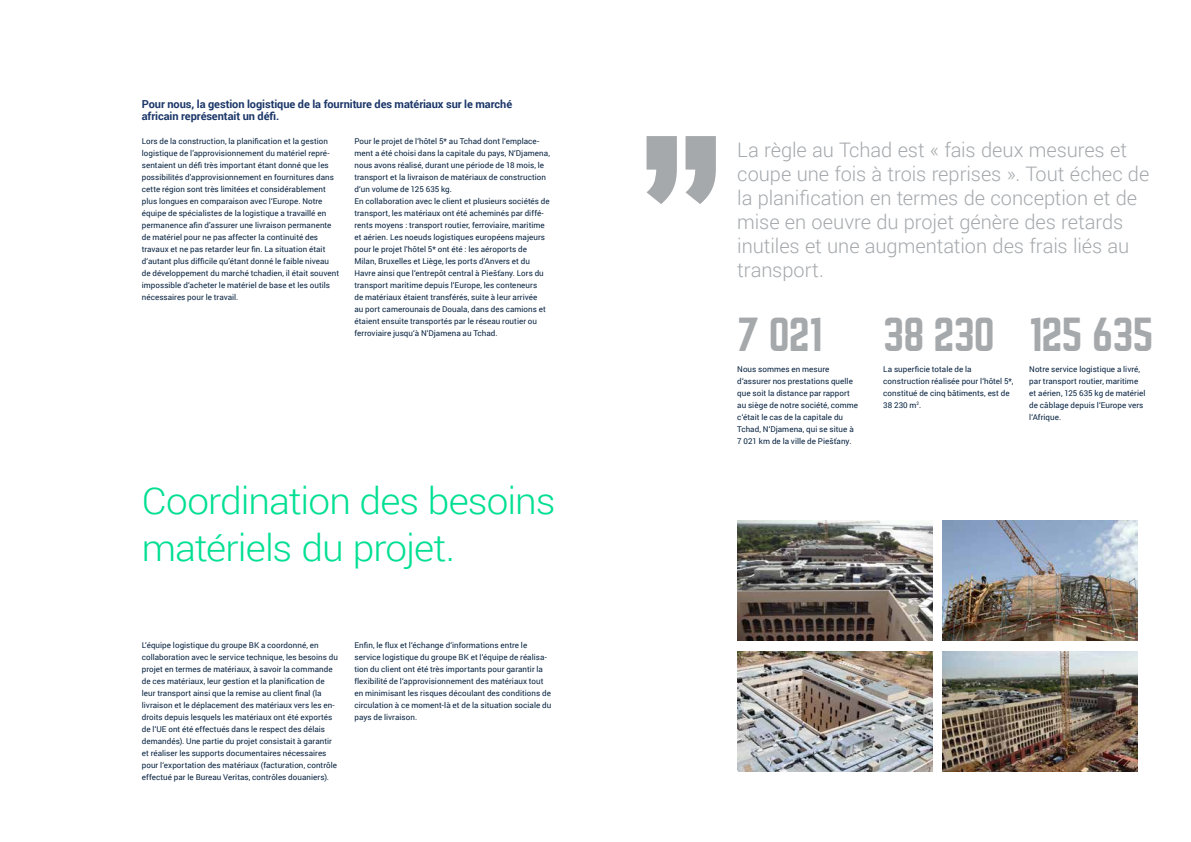
<style>
.page{position:relative;width:1191px;height:842px;background:#fff}
.page>*{position:absolute;margin:0;border:0;box-sizing:border-box;transform-origin:0 0}
.t1{font:41.9px "Norwester";letter-spacing:-.02em;color:#a5a9ac}
.t2{font:300 37px/47.3px "Roboto";letter-spacing:-.025em;color:#00df92;scale:1.05 1}
.t3{font:300 20px/24px "Roboto";color:#a5a9ac}
.t4{font:700 11px/12px "Roboto";letter-spacing:-.005em;color:#1b3668}
.t5{font:8px/12px "Roboto";letter-spacing:.005em;color:#082341}
</style>
<div class="page">
<img style="left:737px;top:520px;width:195px;height:120px">
<img style="left:737px;top:651px;width:195px;height:120px">
<img style="left:942px;top:520px;width:195px;height:120px">
<img style="left:942px;top:651px;width:195px;height:120px">
<svg style="left:646px;top:136px;width:70px;height:68px"></svg>
<h3 class="t4" style="left:142px;top:98px;width:372px">Pour nous, la gestion logistique de la fourniture des matériaux sur le marché africain représentait un défi.</h3>
<p class="t5" style="left:142px;top:135px;width:199px">Lors de la construction, la planification et la gestion logistique de l’approvisionnement du matériel repré&shy;sentaient un défi très important étant donné que les possibilités d’approvisionnement en fournitures dans cette région sont très limitées et considérablement plus longues en comparaison avec l‘Europe. Notre équipe de spécialistes de la logistique a travaillé en permanence afin d’assurer une livraison permanente de matériel pour ne pas affecter la continuité des travaux et ne pas retarder leur fin. La situation était d‘autant plus difficile qu’étant donné le faible niveau de développement du marché tchadien, il était souvent impossible d‘acheter le matériel de base et les outils nécessaires pour le travail.</p>
<p class="t5" style="left:354px;top:135px;width:197px">Pour le projet de l‘hôtel 5* au Tchad dont l‘emplace&shy;ment a été choisi dans la capitale du pays, N‘Djamena, nous avons réalisé, durant une période de 18 mois, le transport et la livraison de matériaux de construction d‘un volume de 125 635 kg.<br>En collaboration avec le client et plusieurs sociétés de transport, les matériaux ont été acheminés par diffé&shy;rents moyens : transport routier, ferroviaire, maritime et aérien. Les noeuds logistiques européens majeurs pour le projet l‘hôtel 5* ont été : les aéroports de Milan, Bruxelles et Liège, les ports d’Anvers et du Havre ainsi que l‘entrepôt central à Piešťany. Lors du transport maritime depuis l‘Europe, les conteneurs<br>de matériaux étaient transférés, suite à leur arrivée<br>au port camerounais de Douala, dans des camions et étaient ensuite transportés par le réseau routier ou ferroviaire jusqu‘à N‘Djamena au Tchad.</p>
<h2 class="t2" style="left:142px;top:476px;width:395px">Coordination des besoins matériels du projet.</h2>
<p class="t5" style="left:142px;top:639px;width:198px">L‘équipe logistique du groupe BK a coordonné, en collaboration avec le service technique, les besoins du projet en termes de matériaux, à savoir la commande de ces matériaux, leur gestion et la planification de leur transport ainsi que la remise au client final (la livraison et le déplacement des matériaux vers les en&shy;droits depuis lesquels les matériaux ont été exportés de l‘UE ont été effectués dans le respect des délais demandés). Une partie du projet consistait à garantir et réaliser les supports documentaires nécessaires pour l‘exportation des matériaux (facturation, contrôle effectué par le Bureau Veritas, contrôles douaniers).</p>
<p class="t5" style="left:354px;top:639px;width:198px">Enfin, le flux et l‘échange d‘informations entre le service logistique du groupe BK et l‘équipe de réalisa&shy;tion du client ont été très importants pour garantir la flexibilité de l‘approvisionnement des matériaux tout en minimisant les risques découlant des conditions de circulation à ce moment-là et de la situation sociale du pays de livraison.</p>
<h3 class="t3" style="left:737px;top:137px;width:414px">La règle au Tchad est « fais deux mesures et coupe une fois à trois reprises ». Tout échec de la planification en termes de conception et de mise en oeuvre du projet génère des retards inutiles et une augmentation des frais liés au transport.</h3>
<h1 class="t1" style="left:737px;top:315px;width:87px">7 021</h1>
<p class="t5" style="left:737px;top:363px;width:122px">Nous sommes en mesure d‘assurer nos prestations quelle que soit la distance par rapport au siège de notre société, comme c‘était le cas de la capitale du<br>Tchad, N‘Djamena, qui se situe à<br>7 021 km de la ville de Piešťany.</p>
<h1 class="t1" style="left:883px;top:315px;width:113px">38 230</h1>
<p class="t5" style="left:883px;top:363px;width:132px">La superficie totale de la construction réalisée pour l‘hôtel 5*, constitué de cinq bâtiments, est de<br>38 230 m<sup>2</sup>.</p>
<h1 class="t1" style="left:1029px;top:315px;width:126px">125 635</h1>
<p class="t5" style="left:1029px;top:363px;width:118px">Notre service logistique a livré, par transport routier, maritime et aérien, 125 635 kg de matériel de câblage depuis l‘Europe vers l‘Afrique.</p>
</div>
